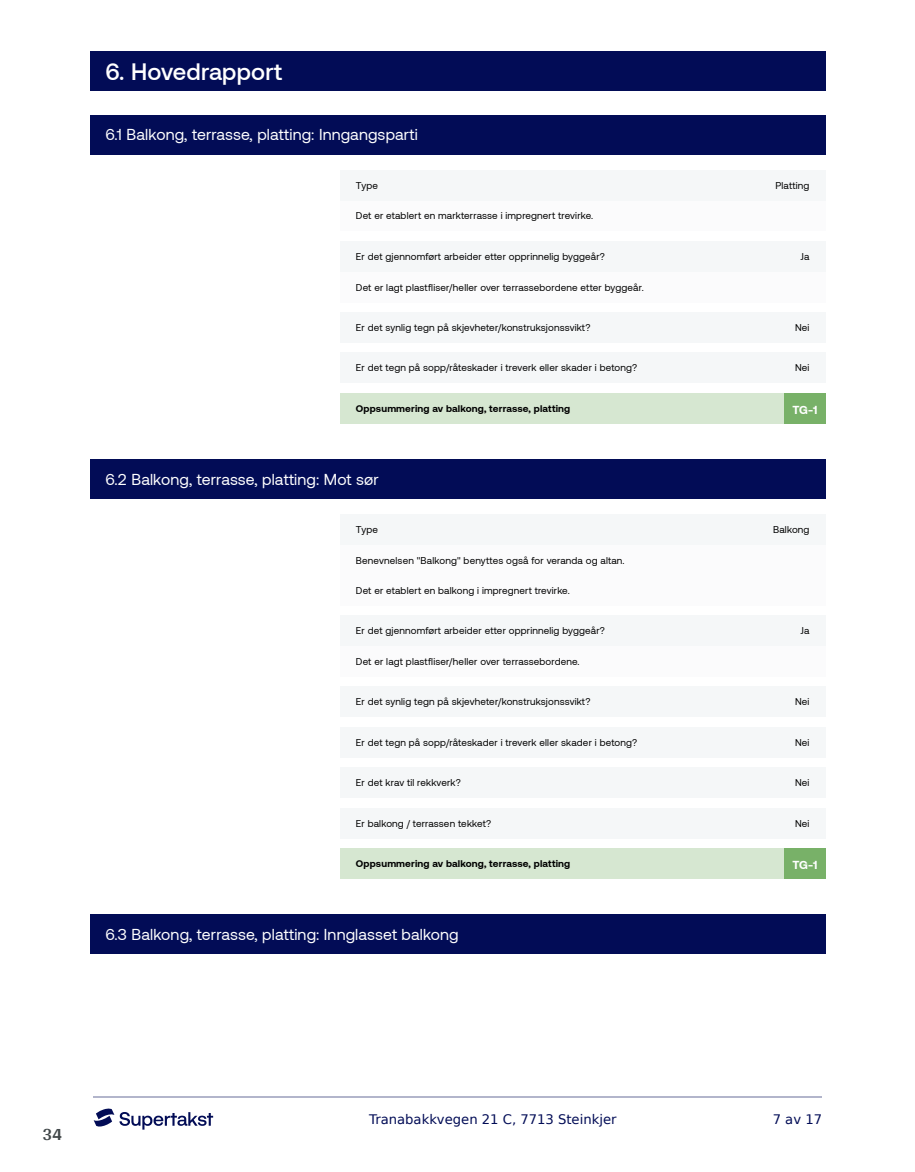
<style>
.page{position:relative;width:915px;height:1172px;background:#fff}
.page>*{position:absolute;margin:0;border:0;box-sizing:border-box;transform-origin:0 0}
.t1{font:500 23.7px "Aeonik";letter-spacing:.005em;color:#fff}
.t2{font:700 18px "Arya";color:#414749}
.t3{font:15.75px "Aeonik";letter-spacing:.01em;color:#fff}
.t4{font:13.2px "DejaVu Sans";color:#020c56}
.t5{font:700 11.85px "Aeonik";color:#fff}
.t6{font:9.9px "Aeonik";letter-spacing:.015em;color:#000}
.t7{font:700 9.9px "Aeonik";letter-spacing:.015em;color:#000}
</style>
<div class="page">
<hr style="left:93px;top:1097px;width:728px;height:1px;background:#b2b5cb">
<svg style="left:94px;top:1108px;width:119px;height:21px"></svg>
<div style="left:89px;top:52px;width:736px;height:39px;background:#020c56"></div>
<div style="left:89px;top:115px;width:736px;height:39px;background:#020c56"></div>
<div style="left:89px;top:459px;width:736px;height:40px;background:#020c56"></div>
<div style="left:89px;top:914px;width:736px;height:40px;background:#020c56"></div>
<div style="left:340px;top:201px;width:485px;height:30px;background:#f5f7f8"></div>
<div style="left:340px;top:272px;width:485px;height:30px;background:#f5f7f8"></div>
<div style="left:340px;top:545px;width:485px;height:60px;background:#f5f7f8"></div>
<div style="left:340px;top:646px;width:485px;height:30px;background:#f5f7f8"></div>
<div style="left:340px;top:170px;width:485px;height:31px;background:#f5f7f8"></div>
<div style="left:340px;top:241px;width:485px;height:31px;background:#f5f7f8"></div>
<div style="left:340px;top:312px;width:485px;height:31px;background:#f5f7f8"></div>
<div style="left:340px;top:353px;width:485px;height:30px;background:#f5f7f8"></div>
<div style="left:340px;top:393px;width:485px;height:31px;background:#d6e7d1"></div>
<div style="left:783px;top:393px;width:42px;height:31px;background:#78b168"></div>
<div style="left:340px;top:515px;width:485px;height:30px;background:#f5f7f8"></div>
<div style="left:340px;top:615px;width:485px;height:31px;background:#f5f7f8"></div>
<div style="left:340px;top:686px;width:485px;height:31px;background:#f5f7f8"></div>
<div style="left:340px;top:727px;width:485px;height:30px;background:#f5f7f8"></div>
<div style="left:340px;top:767px;width:485px;height:31px;background:#f5f7f8"></div>
<div style="left:340px;top:808px;width:485px;height:30px;background:#f5f7f8"></div>
<div style="left:340px;top:848px;width:485px;height:31px;background:#d6e7d1"></div>
<div style="left:783px;top:848px;width:42px;height:31px;background:#78b168"></div>
<h1 class="t1" style="left:105px;top:59px;width:178px">6. Hovedrapport</h1>
<h3 class="t3" style="left:105px;top:126px;width:314px">6.1 Balkong, terrasse, platting: Inngangsparti</h3>
<p class="t6" style="left:356px;top:180px;width:24px">Type</p>
<p class="t6" style="left:775px;top:180px;width:35px">Platting</p>
<p class="t6" style="left:356px;top:211px;width:239px">Det er etablert en markterrasse i impregnert trevirke.</p>
<p class="t6" style="left:356px;top:251px;width:250px">Er det gjennomført arbeider etter opprinnelig byggeår?</p>
<p class="t6" style="left:800px;top:251px;width:10px">Ja</p>
<p class="t6" style="left:356px;top:282px;width:289px">Det er lagt plastfliser/heller over terrassebordene etter byggeår.</p>
<p class="t6" style="left:356px;top:322px;width:236px">Er det synlig tegn på skjevheter/konstruksjonssvikt?</p>
<p class="t6" style="left:794px;top:322px;width:16px">Nei</p>
<p class="t6" style="left:356px;top:363px;width:283px">Er det tegn på sopp/råteskader i treverk eller skader i betong?</p>
<p class="t6" style="left:794px;top:363px;width:16px">Nei</p>
<p class="t7" style="left:356px;top:403px;width:216px">Oppsummering av balkong, terrasse, platting</p>
<p class="t5" style="left:792px;top:403px;width:27px">TG-1</p>
<h3 class="t3" style="left:105px;top:471px;width:275px">6.2 Balkong, terrasse, platting: Mot sør</h3>
<p class="t6" style="left:356px;top:524px;width:24px">Type</p>
<p class="t6" style="left:772px;top:524px;width:38px">Balkong</p>
<p class="t6" style="left:356px;top:555px;width:270px">Benevnelsen "Balkong" benyttes også for veranda og altan.</p>
<p class="t6" style="left:356px;top:585px;width:215px">Det er etablert en balkong i impregnert trevirke.</p>
<p class="t6" style="left:356px;top:625px;width:250px">Er det gjennomført arbeider etter opprinnelig byggeår?</p>
<p class="t6" style="left:800px;top:625px;width:10px">Ja</p>
<p class="t6" style="left:356px;top:656px;width:225px">Det er lagt plastfliser/heller over terrassebordene.</p>
<p class="t6" style="left:356px;top:696px;width:236px">Er det synlig tegn på skjevheter/konstruksjonssvikt?</p>
<p class="t6" style="left:794px;top:696px;width:16px">Nei</p>
<p class="t6" style="left:356px;top:737px;width:283px">Er det tegn på sopp/råteskader i treverk eller skader i betong?</p>
<p class="t6" style="left:794px;top:737px;width:16px">Nei</p>
<p class="t6" style="left:356px;top:777px;width:106px">Er det krav til rekkverk?</p>
<p class="t6" style="left:794px;top:777px;width:16px">Nei</p>
<p class="t6" style="left:356px;top:818px;width:137px">Er balkong / terrassen tekket?</p>
<p class="t6" style="left:794px;top:818px;width:16px">Nei</p>
<p class="t7" style="left:356px;top:858px;width:216px">Oppsummering av balkong, terrasse, platting</p>
<p class="t5" style="left:792px;top:858px;width:27px">TG-1</p>
<h3 class="t3" style="left:105px;top:926px;width:355px">6.3 Balkong, terrasse, platting: Innglasset balkong</h3>
<h2 class="t2" style="left:43px;top:1123px;width:21px">34</h2>
<h3 class="t4" style="left:369px;top:1108px;width:249px">Tranabakkvegen 21 C, 7713 Steinkjer</h3>
<h3 class="t4" style="left:772px;top:1108px;width:51px">7 av 17</h3>
</div>
